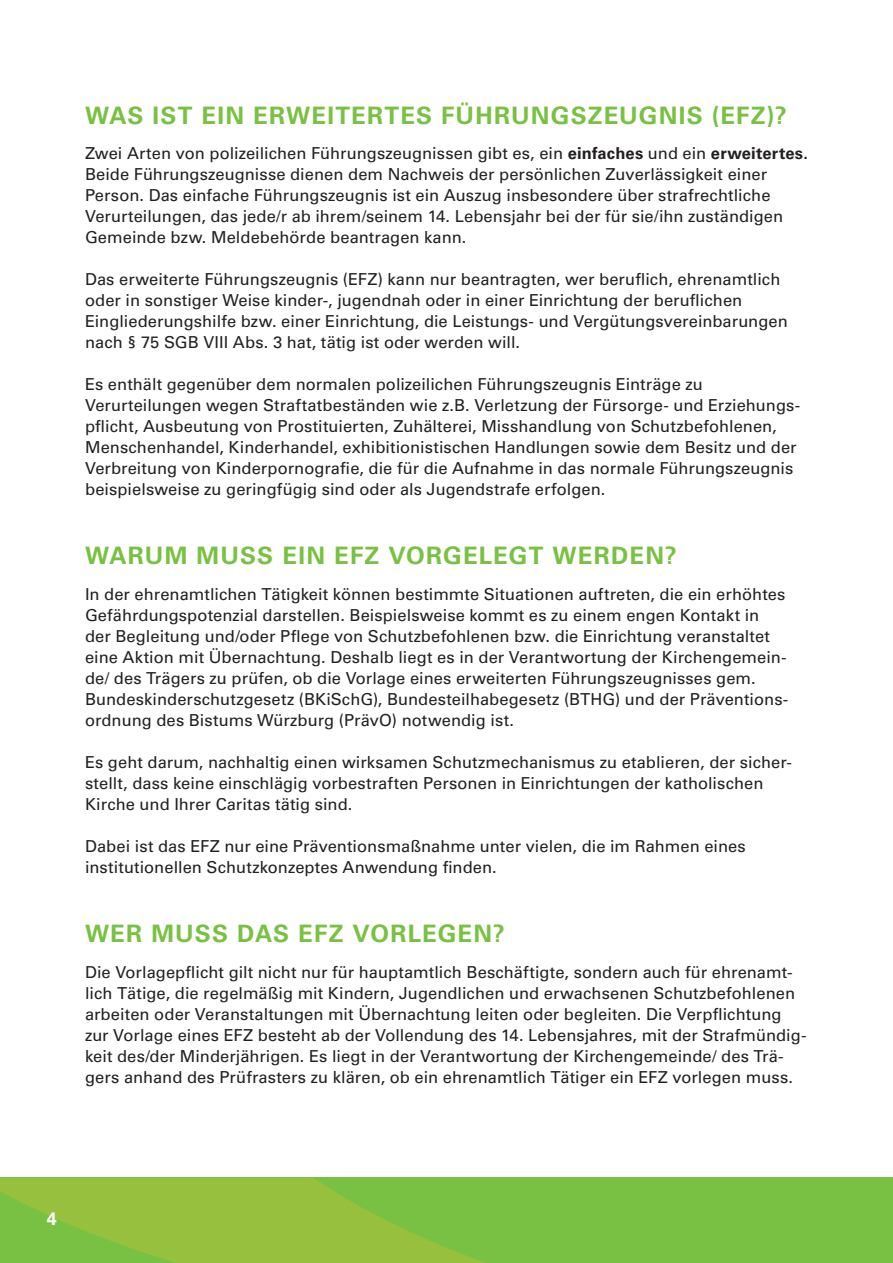
<style>
.page{position:relative;width:893px;height:1263px;background:#fff}
.page>*{position:absolute;margin:0;border:0;box-sizing:border-box;transform-origin:0 0}
.t1{font:700 24px "Univers LT Std";letter-spacing:.05em;color:#79c142}
.t2{font:700 18px "Univers LT Std";color:#fff}
.t3{font:16.5px/21px "Univers LT Std";letter-spacing:.005em;color:#231f20}
.s1{font-weight:700}
</style>
<div class="page">
<div style="left:0;top:1178px;width:893px;height:85px;background:#79c142"></div>
<svg style="left:0;top:1178px;width:485px;height:85px"></svg>
<h1 class="t1" style="left:85px;top:101px;width:703px">WAS IST EIN ERWEITERTES FÜHRUNGSZEUGNIS (EFZ)?</h1>
<p class="t3" style="left:85px;top:143px;width:724px">Zwei Arten von polizeilichen Führungszeugnissen gibt es, ein <span class="s1">einfaches</span> und ein <span class="s1">erweitertes.<br></span>Beide Führungszeugnisse dienen dem Nachweis der persönlichen Zuverlässigkeit einer Person. Das einfache Führungszeugnis ist ein Auszug insbesondere über strafrechtliche Verurteilungen, das jede/r ab ihrem/seinem 14. Lebensjahr bei der für sie/ihn zuständigen Gemeinde bzw. Meldebehörde beantragen kann.</p>
<p class="t3" style="left:85px;top:269px;width:704px">Das erweiterte Führungszeugnis (EFZ) kann nur beantragten, wer beruflich, ehrenamtlich oder in sonstiger Weise kinder-, jugendnah oder in einer Einrichtung der beruflichen Eingliederungshilfe bzw. einer Einrichtung, die Leistungs- und Vergütungsvereinbarungen nach § 75 SGB VIII Abs. 3 hat, tätig ist oder werden will.</p>
<p class="t3" style="left:85px;top:374px;width:717px">Es enthält gegenüber dem normalen polizeilichen Führungszeugnis Einträge zu Verurteilungen wegen Straftatbeständen wie z.B. Verletzung der Fürsorge- und Erziehungs&shy;pflicht, Ausbeutung von Prostituierten, Zuhälterei, Misshandlung von Schutzbefohlenen, Menschenhandel, Kinderhandel, exhibitionistischen Handlungen sowie dem Besitz und der Verbreitung von Kinderpornografie, die für die Aufnahme in das normale Führungszeugnis beispiels weise zu geringfügig sind oder als Jugendstrafe erfolgen.</p>
<h1 class="t1" style="left:85px;top:541px;width:593px">WARUM MUSS EIN EFZ VORGELEGT WERDEN?</h1>
<p class="t3" style="left:85px;top:584px;width:705px">In der ehrenamtlichen Tätigkeit können bestimmte Situationen auftreten, die ein erhöhtes Gefährdungspotenzial darstellen. Beispielsweise kommt es zu einem engen Kontakt in der Begleitung und/oder Pflege von Schutzbefohlenen bzw. die Einrichtung veranstaltet eine Aktion mit Über nachtung. Deshalb liegt es in der Verantwortung der Kirchengemein&shy;de/ des Trägers zu prüfen, ob die Vorlage eines erweiterten Führungszeugnisses gem.<br>Bundeskinderschutz gesetz (BKiSchG), Bundesteilhabegesetz (BTHG) und der Präventions&shy;ordnung des Bistums Würzburg (PrävO) notwendig ist.</p>
<p class="t3" style="left:85px;top:752px;width:708px">Es geht darum, nachhaltig einen wirksamen Schutzmechanismus zu etablieren, der sicher&shy;stellt, dass keine einschlägig vorbestraften Personen in Einrichtungen der katholischen<br>Kirche und Ihrer Caritas tätig sind.</p>
<p class="t3" style="left:85px;top:836px;width:662px">Dabei ist das EFZ nur eine Präventionsmaßnahme unter vielen, die im Rahmen eines institutionellen Schutzkonzeptes Anwendung finden.</p>
<h1 class="t1" style="left:85px;top:919px;width:421px">WER MUSS DAS EFZ VORLEGEN?</h1>
<p class="t3" style="left:85px;top:962px;width:723px">Die Vorlagepflicht gilt nicht nur für hauptamtlich Beschäftigte, sondern auch für ehrenamt&shy;lich Tätige, die regelmäßig mit Kindern, Jugendlichen und erwachsenen Schutzbefohlenen arbeiten oder Veranstaltungen mit Übernachtung leiten oder begleiten. Die Verpflichtung zur Vorlage eines EFZ besteht ab der Vollendung des 14. Lebensjahres, mit der Strafmündig&shy;keit des/der Minderjährigen. Es liegt in der Verantwortung der Kirchengemeinde/ des Trä&shy;gers anhand des Prüfrasters zu klären, ob ein ehrenamtlich Tätiger ein EFZ vorlegen muss.</p>
<p class="t2" style="left:47px;top:1208px;width:12px">4</p>
</div>
